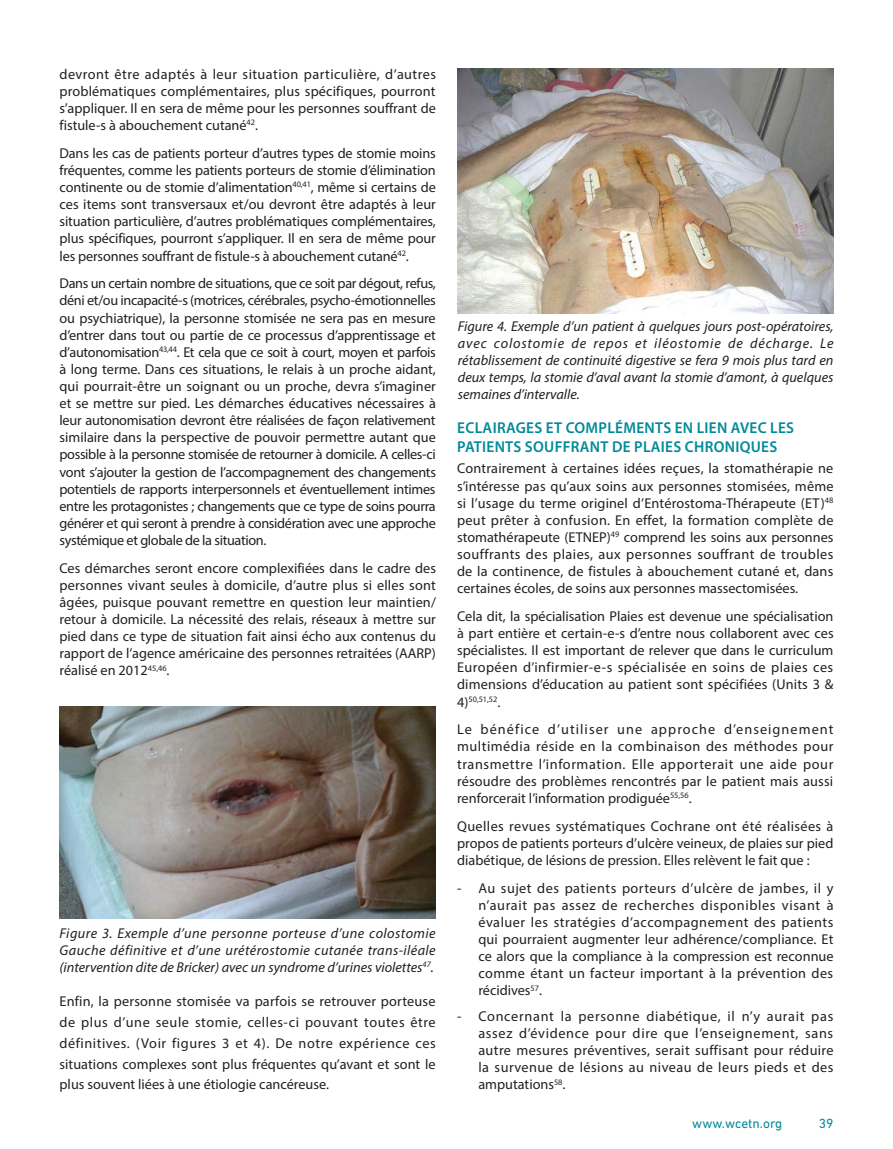
<style>
.page{position:relative;width:893px;height:1149px;background:#fff}
.page>*{position:absolute;margin:0;border:0;box-sizing:border-box;transform-origin:0 0}
._2019_WCET_Heading{font:600 15.75px/18.9px "Myriad Pro";letter-spacing:.02em;color:#008a97}
._2019_WCET_Galley{font:14.25px/17.1px "Myriad Pro";color:#231f20;text-align:justify}
._2019_WCET_Galley-2{font:italic 14.25px/17.1px "Myriad Pro";color:#231f20;text-align:justify}
.t1{font:13.5px "DIN Next LT Pro";color:#008a97}
._2019_WCET_Galley-3{font:8.25px "Myriad Pro";color:#231f20}
.s1{font-size:14.25px}
</style>
<div class="page">
<img style="left:60px;top:706px;width:376px;height:211px">
<img style="left:457px;top:68px;width:376px;height:245px">
<p class="_2019_WCET_Galley" style="left:60px;top:65px;width:378px">devront être adaptés à leur situation particulière, d’autres problématiques complémentaires, plus spécifiques, pourront s’appliquer. Il en sera de même pour les personnes souffrant de fistule-s à abouchement cutané<sup>42</sup>.</p>
<p class="_2019_WCET_Galley" style="left:60px;top:144px;width:378px">Dans les cas de patients porteur d’autres types de stomie moins fréquentes, comme les patients porteurs de stomie d’élimination continente ou de stomie d’alimentation<sup>40,41</sup>, même si certains de ces items sont transversaux et/ou devront être adaptés à leur situation particulière, d’autres problématiques complémentaires, plus spécifiques, pourront s’appliquer. Il en sera de même pour les personnes souffrant de fistule-s à abouchement cutané<sup>42</sup>.</p>
<p class="_2019_WCET_Galley" style="left:60px;top:275px;width:378px">Dans un certain nombre de situations, que ce soit par dégout, refus, déni et/ou incapacité-s (motrices, cérébrales, psycho-émotionnelles ou psychiatrique), la personne stomisée ne sera pas en mesure d’entrer dans tout ou partie de ce processus d’apprentissage et d’autonomisation<sup>43,44</sup>. Et cela que ce soit à court, moyen et parfois à long terme. Dans ces situations, le relais à un proche aidant, qui pourrait-être un soignant ou un proche, devra s’imaginer et se mettre sur pied. Les démarches éducatives nécessaires à leur autonomisation devront être réalisées de façon relativement similaire dans la perspective de pouvoir permettre autant que possible à la personne stomisée de retourner à domicile. A celles-ci vont s’ajouter la gestion de l’accompagnement des changements potentiels de rapports interpersonnels et éventuellement intimes entre les protagonistes ; changements que ce type de soins pourra générer et qui seront à prendre à considération avec une approche systémique et globale de la situation.</p>
<p class="_2019_WCET_Galley" style="left:60px;top:559px;width:378px">Ces démarches seront encore complexifiées dans le cadre des personnes vivant seules à domicile, d’autre plus si elles sont âgées, puisque pouvant remettre en question leur maintien/ retour à domicile. La nécessité des relais, réseaux à mettre sur pied dans ce type de situation fait ainsi écho aux contenus du rapport de l’agence américaine des personnes retraitées (AARP) réalisé en 2012<sup>45,46</sup>.</p>
<p class="_2019_WCET_Galley-2" style="left:60px;top:924px;width:378px">Figure 3. Exemple d’une personne porteuse d’une colostomie Gauche définitive et d’une urétérostomie cutanée trans-iléale (intervention dite de Bricker) avec un syndrome d’urines violettes<sup>47</sup>.</p>
<p class="_2019_WCET_Galley" style="left:60px;top:990px;width:378px;line-height:20.7px">Enfin, la personne stomisée va parfois se retrouver porteuse de plus d’une seule stomie, celles-ci pouvant toutes être définitives. (Voir figures 3 et 4). De notre expérience ces situations complexes sont plus fréquentes qu’avant et sont le plus souvent liées à une étiologie cancéreuse.</p>
<p class="_2019_WCET_Galley-2" style="left:458px;top:317px;width:377px">Figure 4. Exemple d’un patient à quelques jours post-opératoires, avec colostomie de repos et iléostomie de décharge. Le rétablissement de continuité digestive se fera 9 mois plus tard en deux temps, la stomie d’aval avant la stomie d’amont, à quelques semaines d’intervalle.</p>
<p class="_2019_WCET_Heading" style="left:457px;top:418px;width:338px">ECLAIRAGES ET COMPLÉMENTS EN LIEN AVEC LES<br>PATIENTS SOUFFRANT DE PLAIES CHRONIQUES</p>
<p class="_2019_WCET_Galley" style="left:457px;top:459px;width:378px">Contrairement à certaines idées reçues, la stomathérapie ne s’intéresse pas qu’aux soins aux personnes stomisées, même si l’usage du terme originel d’Entérostoma-Thérapeute (ET)<sup>48 </sup>peut prêter à confusion. En effet, la formation complète de stomathérapeute (ETNEP)<sup>49</sup> comprend les soins aux personnes souffrants des plaies, aux personnes souffrant de troubles de la continence, de fistules à abouchement cutané et, dans certaines écoles, de soins aux personnes massectomisées.</p>
<p class="_2019_WCET_Galley" style="left:457px;top:607px;width:378px">Cela dit, la spécialisation Plaies est devenue une spécialisation à part entière et certain-e-s d’entre nous collaborent avec ces spécialistes. Il est important de relever que dans le curriculum Européen d’infirmier-e-s spécialisée en soins de plaies ces dimensions d’éducation au patient sont spécifiées (Units 3 &amp;</p>
<p class="_2019_WCET_Galley-3" style="left:457px;top:693px;width:45px"><span class="s1">4)</span>50,51,52<span class="s1">.</span></p>
<p class="_2019_WCET_Galley" style="left:457px;top:720px;width:378px">Le bénéfice d’utiliser une approche d’enseignement multimédia réside en la combinaison des méthodes pour transmettre l’information. Elle apporterait une aide pour résoudre des problèmes rencontrés par le patient mais aussi renforcerait l’information prodiguée<sup>55,56</sup>.</p>
<p class="_2019_WCET_Galley" style="left:457px;top:816px;width:378px">Quelles revues systématiques Cochrane ont été réalisées à propos de patients porteurs d’ulcère veineux, de plaies sur pied diabétique, de lésions de pression. Elles relèvent le fait que :</p>
<p class="_2019_WCET_Galley" style="left:478px;top:878px;width:357px;text-indent:-21px">- Au sujet des patients porteurs d’ulcère de jambes, il y n’aurait pas assez de recherches disponibles visant à évaluer les stratégies d’accompagnement des patients qui pourraient augmenter leur adhérence/compliance. Et ce alors que la compliance à la compression est reconnue comme étant un facteur important à la prévention des récidives<sup>57</sup>.</p>
<p class="_2019_WCET_Galley" style="left:478px;top:1007px;width:357px;text-indent:-21px">- Concernant la personne diabétique, il n’y aurait pas assez d’évidence pour dire que l’enseignement, sans autre mesures préventives, serait suffisant pour réduire la survenue de lésions au niveau de leurs pieds et des amputations<sup>58</sup>.</p>
<p class="t1" style="left:692px;top:1114px;width:92px">www.wcetn.org</p>
<p class="t1" style="left:819px;top:1114px;width:16px">39</p>
</div>
